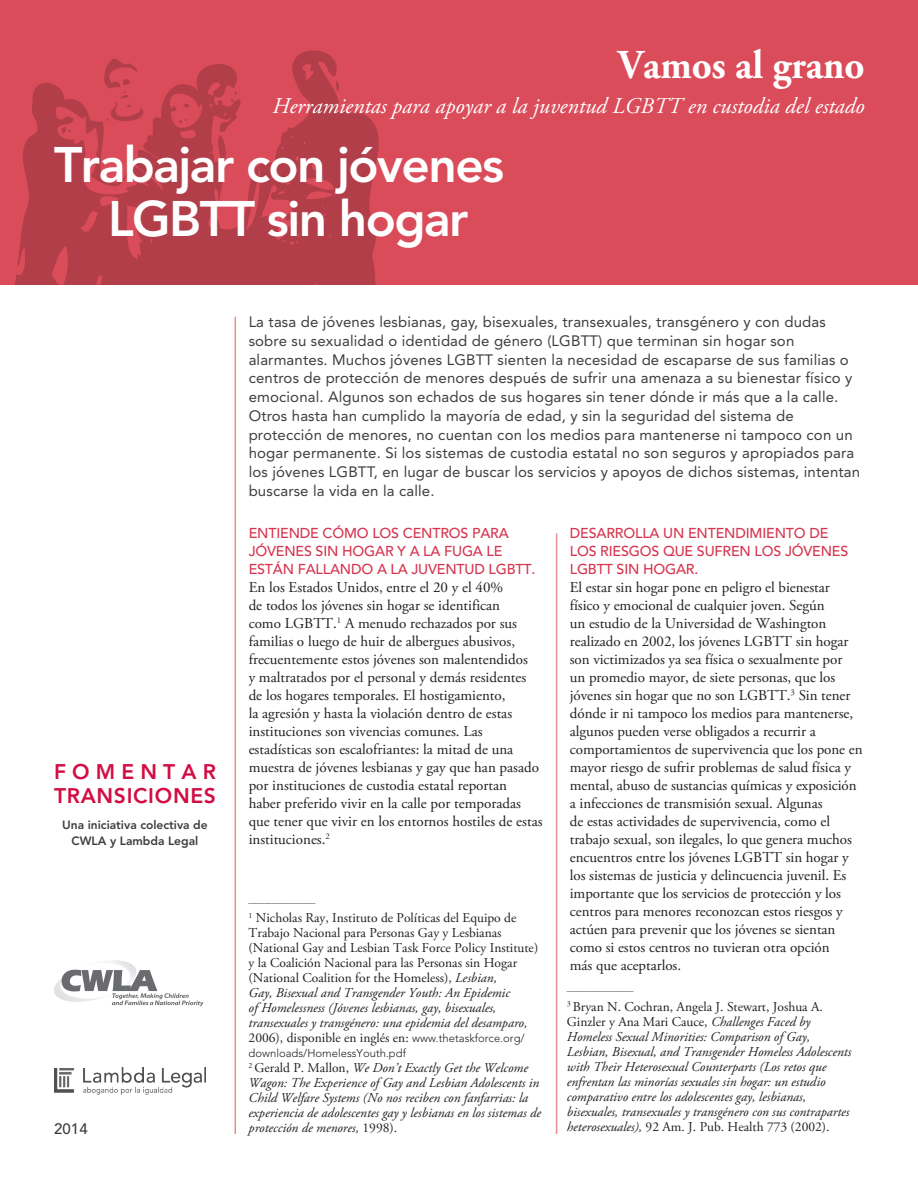
<style>
.page{position:relative;width:918px;height:1188px;background:#fff}
.page>*{position:absolute;margin:0;border:0;box-sizing:border-box;transform-origin:0 0}
.T2_-_Title_Two_Lines{font:800 49.5px/54px "Avenir LT Std";letter-spacing:-.03em;color:#fff;text-align:center}
.G1_-_GDTB_Title{font:700 40.95px "Adobe Garamond Pro";color:#fff;scale:.95 1}
.G2_-_GDTB_Subtitle{font:italic 22.5px "Adobe Garamond Pro";color:#fff}
.F1_-_FT_Title{font:800 21px/24px "Avenir LT Std";letter-spacing:.035em;color:#d20d44}
.NO_-_Normal{font:15px/18px "Adobe Garamond Pro";letter-spacing:-.005em;color:#231f20}
.IN_-_Intro{font:15px/18.8px "Avenir LT Std";letter-spacing:.01em;color:#3e3e3f}
.IN_-_Intro-2{font:500 15px "Avenir LT Std";color:#3e3e3f}
.H2_-_Heading_2{font:500 14.25px/18px "Avenir LT Std";letter-spacing:-.01em;color:#d7354f}
.NO_-_Normal-2{font:italic 13.5px/15px "Adobe Garamond Pro";color:#231f20}
.NO_-_Normal-3{font:13.5px/15px "Adobe Garamond Pro";color:#231f20}
.F2_-_FT_Subtitle{font:800 12px/16.5px "Avenir LT Std";color:#3e3e3f;text-align:center}
.NO_-_Normal-4{font:300 11.25px "Avenir LT Std";color:#231f20}
.t1{font:7.8px "Adobe Garamond Pro";color:#231f20}
.s1{font-style:italic}
.s2{font-family:"Avenir LT Std";font-weight:300;font-size:11.25px}
.s3{font-style:normal}
</style>
<div class="page">
<div style="left:0;top:0;width:918px;height:284px;background:#da4c5a"></div>
<img style="left:54px;top:1067px;width:152px;height:28px">
<svg style="left:15px;top:50px;width:364px;height:234px;fill:#b23e49"></svg>
<svg style="left:335px;top:81px;width:5px;height:10px"></svg>
<svg style="left:234px;top:91px;width:3px;height:4px"></svg>
<svg style="left:184px;top:104px;width:6px;height:4px"></svg>
<svg style="left:179px;top:119px;width:8px;height:4px"></svg>
<svg style="left:98px;top:57px;width:56px;height:70px"></svg>
<svg style="left:61px;top:127px;width:10px;height:11px"></svg>
<hr style="left:235px;top:317px;width:1px;height:817px;background:#e88f8d">
<hr style="left:556px;top:534px;width:1px;height:600px;background:#e88f8d">
<svg style="left:54px;top:960px;width:150px;height:47px"></svg>
<p class="G1_-_GDTB_Title" style="left:618px;top:41px;width:261px">Vamos al grano</p>
<p class="G2_-_GDTB_Subtitle" style="left:272px;top:92px;width:594px">Herramientas para apoyar a la juventud LGBTT en custodia del estado</p>
<p class="T2_-_Title_Two_Lines" style="left:54px;top:138px;width:452px">Trabajar con jóvenes<br>LGBTT sin hogar</p>
<p class="F1_-_FT_Title" style="left:54px;top:759px;width:164px">FOMENTAR<br>TRANSICIONES</p>
<p class="F2_-_FT_Subtitle" style="left:62px;top:816px;width:147px">Una iniciativa colectiva de<br>CWLA y Lambda Legal</p>
<p class="IN_-_Intro-2" style="left:54px;top:1121px;width:35px">2014</p>
<p class="IN_-_Intro" style="left:249px;top:313px;width:613px">La tasa de jóvenes lesbianas, gay, bisexuales, transexuales, transgénero y con dudas sobre su sexualidad o identidad de género (LGBTT) que terminan sin hogar son alarmantes. Muchos jóvenes LGBTT sienten la necesidad de escaparse de sus familias o centros de protección de menores después de sufrir una amenaza a su bienestar físico y emocional. Algunos son echados de sus hogares sin tener dónde ir más que a la calle.<br>Otros hasta han cumplido la mayoría de edad, y sin la seguridad del sistema de protección de menores, no cuentan con los medios para mantenerse ni tampoco con un hogar permanente. Si los sistemas de custodia estatal no son seguros y apropiados para los jóvenes LGBTT, en lugar de buscar los servicios y apoyos de dichos sistemas, intentan buscarse la vida en la calle.</p>
<p class="H2_-_Heading_2" style="left:249px;top:524px;width:288px">ENTIENDE CÓMO LOS CENTROS PARA<br>JÓVENES SIN HOGAR Y A LA FUGA LE<br>ESTÁN FALLANDO A LA JUVENTUD LGBTT.</p>
<p class="NO_-_Normal" style="left:249px;top:579px;width:295px">En los Estados Unidos, entre el 20 y el 40%<br>de todos los jóvenes sin hogar se identifican<br>como LGBTT.<sup>1</sup> A menudo rechazados por sus familias o luego de huir de albergues abusivos, frecuentemente estos jóvenes son malentendidos<br>y maltratados por el personal y demás residentes de los hogares temporales. El hostigamiento,<br>la agresión y hasta la violación dentro de estas instituciones son vivencias comunes. Las estadísticas son escalofriantes: la mitad de una muestra de jóvenes lesbianas y gay que han pasado por instituciones de custodia estatal reportan haber preferido vivir en la calle por temporadas que tener que vivir en los entornos hostiles de estas instituciones.<sup>2</sup></p>
<p class="t1" style="left:249px;top:896px;width:68px">_________________</p>
<p class="NO_-_Normal-3" style="left:249px;top:911px;width:291px"><sup>1</sup> Nicholas Ray, Instituto de Políticas del Equipo de Trabajo Nacional para Personas Gay y Lesbianas (National Gay and Lesbian Task Force Policy Institute) y la Coalición Nacional para las Personas sin Hogar (National Coalition for the Homeless), <span class="s1">Lesbian,<br>Gay, Bisexual and Transgender Youth: An Epidemic<br>of Homelessness (Jóvenes lesbianas, gay, bisexuales, transexuales y transgénero: una epidemia del desamparo, </span>2006), disponible en inglés en: <span class="s2">www.thetaskforce.org/</span></p>
<p class="NO_-_Normal-4" style="left:249px;top:1047px;width:159px">downloads/HomelessYouth.pdf</p>
<p class="NO_-_Normal-2" style="left:249px;top:1061px;width:294px"><sup>2</sup> <span class="s3">Gerald P. Mallon,</span> We Don’t Exactly Get the Welcome Wagon: The Experience of Gay and Lesbian Adolescents in Child Welfare Systems (No nos reciben con fanfarrias: la experiencia de adolescentes gay y lesbianas en los sistemas de protección de menores, <span class="s3">1998).</span></p>
<p class="H2_-_Heading_2" style="left:570px;top:524px;width:280px">DESARROLLA UN ENTENDIMIENTO DE<br>LOS RIESGOS QUE SUFREN LOS JÓVENES<br>LGBTT SIN HOGAR.</p>
<p class="NO_-_Normal" style="left:570px;top:579px;width:294px">El estar sin hogar pone en peligro el bienestar físico y emocional de cualquier joven. Según<br>un estudio de la Universidad de Washington realizado en 2002, los jóvenes LGBTT sin hogar son victimizados ya sea física o sexualmente por<br>un promedio mayor, de siete personas, que los jóvenes sin hogar que no son LGBTT.<sup>3</sup> Sin tener dónde ir ni tampoco los medios para mantenerse, algunos pueden verse obligados a recurrir a comportamientos de supervivencia que los pone en mayor riesgo de sufrir problemas de salud física y mental, abuso de sustancias químicas y exposición a infecciones de transmisión sexual. Algunas<br>de estas actividades de supervivencia, como el trabajo sexual, son ilegales, lo que genera muchos encuentros entre los jóvenes LGBTT sin hogar y los sistemas de justicia y delincuencia juvenil. Es importante que los servicios de protección y los centros para menores reconozcan estos riesgos y actúen para prevenir que los jóvenes se sientan como si estos centros no tuvieran otra opción<br>más que aceptarlos.</p>
<p class="t1" style="left:567px;top:984px;width:68px">_________________</p>
<p class="NO_-_Normal-2" style="left:567px;top:999px;width:286px"><sup>3</sup> <span class="s3">Bryan N. Cochran, Angela J. Stewart, Joshua A.<br>Ginzler y Ana Mari Cauce,</span> Challenges Faced by Homeless Sexual Minorities: Comparison of Gay, Lesbian, Bisexual, and Transgender Homeless Adolescents with Their Heterosexual Counterparts (Los retos que enfrentan las minorías sexuales sin hogar: un estudio comparativo entre los adolescentes gay, lesbianas, bisexuales, transexuales y transgénero con sus contrapartes heterosexuales), <span class="s3">92 Am. J. Pub. Health 773 (2002).</span></p>
</div>
